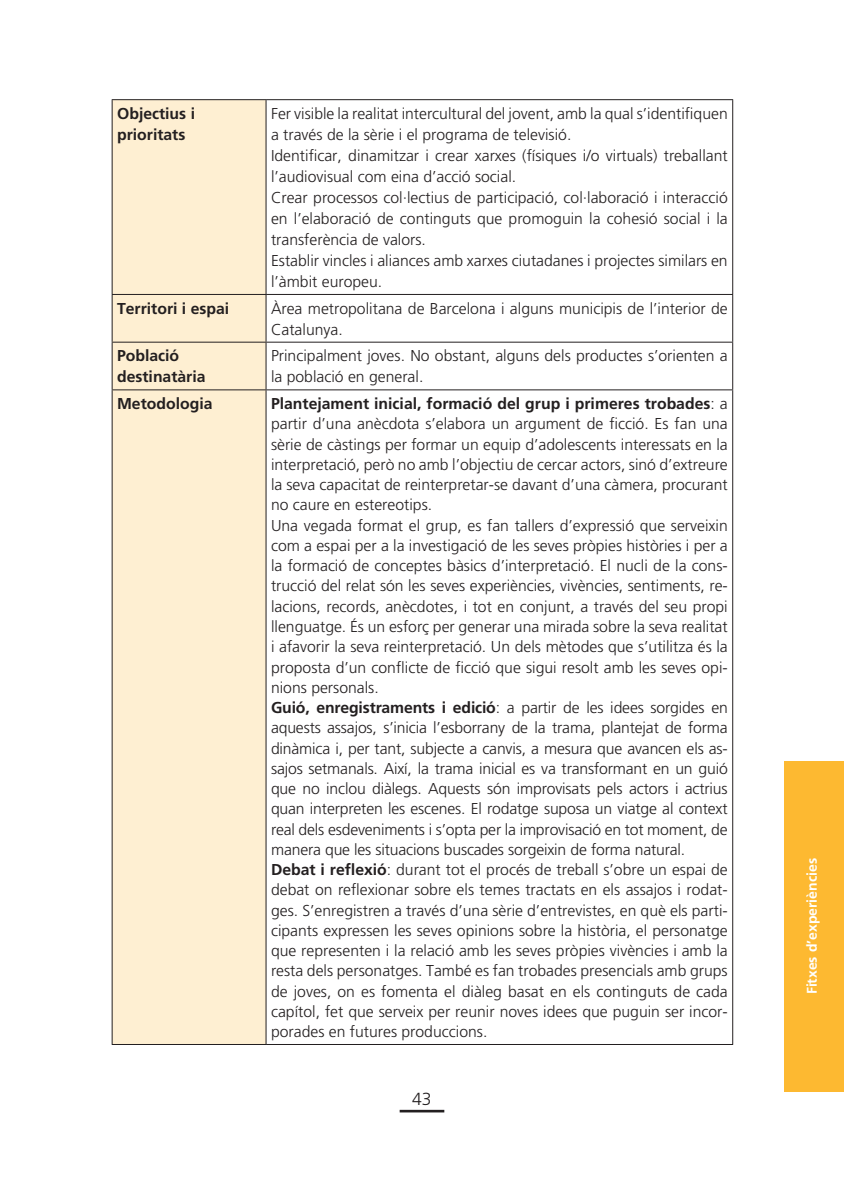
<style>
.page{position:relative;width:844px;height:1191px;background:#fff}
.page>*{position:absolute;margin:0;border:0;box-sizing:border-box;transform-origin:0 0}
.t1{font:300 17.5px "Frutiger LT Std";color:#231f20}
.Tablas_texto{font:300 15.75px/20.3px "Frutiger LT Std";color:#231f20}
.Tablas_texto2{font:700 15.75px/21px "Frutiger LT Std";color:#231f20}
.t2{font:700 14px "Frutiger LT Std";color:#fff}
.s1{font-weight:700}
</style>
<div class="page">
<hr style="left:399px;top:1109px;width:45px;height:3px;background:#231f20">
<div style="left:784px;top:761px;width:59px;height:330px;background:#fdb931"></div>
<div style="left:113px;top:100px;width:152px;height:944px;background:#feefd2"></div>
<hr style="left:112px;top:99px;width:154px;height:1px;background:#231f20">
<hr style="left:266px;top:99px;width:467px;height:1px;background:#231f20">
<hr style="left:112px;top:294px;width:154px;height:1px;background:#231f20">
<hr style="left:266px;top:294px;width:467px;height:1px;background:#231f20">
<hr style="left:112px;top:342px;width:154px;height:1px;background:#231f20">
<hr style="left:266px;top:342px;width:467px;height:1px;background:#231f20">
<hr style="left:112px;top:389px;width:154px;height:1px;background:#231f20">
<hr style="left:266px;top:389px;width:467px;height:1px;background:#231f20">
<hr style="left:732px;top:100px;width:1px;height:194px;background:#231f20">
<hr style="left:732px;top:295px;width:1px;height:47px;background:#231f20">
<hr style="left:732px;top:342px;width:1px;height:47px;background:#231f20">
<hr style="left:732px;top:390px;width:1px;height:654px;background:#231f20">
<hr style="left:112px;top:100px;width:1px;height:194px;background:#231f20">
<hr style="left:265px;top:100px;width:1px;height:194px;background:#231f20">
<hr style="left:112px;top:295px;width:1px;height:47px;background:#231f20">
<hr style="left:265px;top:295px;width:1px;height:47px;background:#231f20">
<hr style="left:112px;top:342px;width:1px;height:47px;background:#231f20">
<hr style="left:265px;top:342px;width:1px;height:47px;background:#231f20">
<hr style="left:112px;top:390px;width:1px;height:654px;background:#231f20">
<hr style="left:265px;top:390px;width:1px;height:654px;background:#231f20">
<hr style="left:112px;top:1044px;width:154px;height:1px;background:#231f20">
<hr style="left:266px;top:1044px;width:467px;height:1px;background:#231f20">
<p class="Tablas_texto2" style="left:117px;top:103px;width:79px">Objectius i prioritats</p>
<p class="Tablas_texto" style="left:271px;top:103px;width:458px;line-height:21px">Fer visible la realitat intercultural del jovent, amb la qual s’identifiquen a través de la sèrie i el programa de televisió.</p>
<p class="Tablas_texto" style="left:271px;top:145px;width:458px;line-height:21px">Identificar, dinamitzar i crear xarxes (físiques i/o virtuals) treballant l’audiovisual com eina d’acció social.</p>
<p class="Tablas_texto" style="left:271px;top:187px;width:458px;line-height:21px;text-align:justify">Crear processos col·lectius de participació, col·laboració i interacció en l’elaboració de continguts que promoguin la cohesió social i la transferència de valors.</p>
<p class="Tablas_texto" style="left:271px;top:250px;width:458px;line-height:21px">Establir vincles i aliances amb xarxes ciutadanes i projectes similars en l’àmbit europeu.</p>
<p class="Tablas_texto2" style="left:117px;top:298px;width:114px">Territori i espai</p>
<p class="Tablas_texto" style="left:271px;top:298px;width:458px;line-height:21px">Àrea metropolitana de Barcelona i alguns municipis de l’interior de<br>Catalunya.</p>
<p class="Tablas_texto2" style="left:117px;top:345px;width:90px">Població destinatària</p>
<p class="Tablas_texto" style="left:271px;top:346px;width:458px;line-height:21px">Principalment joves. No obstant, alguns dels productes s’orienten a la població en general.</p>
<p class="Tablas_texto2" style="left:117px;top:393px;width:97px">Metodologia</p>
<p class="Tablas_texto" style="left:271px;top:394px;width:458px;text-align:justify"><span class="s1">Plantejament inicial, formació del grup i primeres trobades</span>: a partir d’una anècdota s’elabora un argument de ficció. Es fan una sèrie de càstings per formar un equip d’adolescents interessats en la interpretació, però no amb l’objectiu de cercar actors, sinó d’extreure la seva capacitat de reinterpretar-se davant d’una càmera, procurant no caure en estereotips.</p>
<p class="Tablas_texto" style="left:271px;top:515px;width:458px;text-align:justify">Una vegada format el grup, es fan tallers d’expressió que serveixin com a espai per a la investigació de les seves pròpies històries i per a la formació de conceptes bàsics d’interpretació. El nucli de la cons&shy;trucció del relat són les seves experiències, vivències, sentiments, re&shy;lacions, records, anècdotes, i tot en conjunt, a través del seu propi llenguatge. És un esforç per generar una mirada sobre la seva realitat i afavorir la seva reinterpretació. Un dels mètodes que s’utilitza és la proposta d’un conflicte de ficció que sigui resolt amb les seves opi&shy;nions personals.</p>
<p class="Tablas_texto" style="left:271px;top:697px;width:458px;text-align:justify"><span class="s1">Guió, enregistraments i edició</span>: a partir de les idees sorgides en aquests assajos, s’inicia l’esborrany de la trama, plantejat de forma dinàmica i, per tant, subjecte a canvis, a mesura que avancen els as&shy;sajos setmanals. Així, la trama inicial es va transformant en un guió que no inclou diàlegs. Aquests són improvisats pels actors i actrius quan interpreten les escenes. El rodatge suposa un viatge al context real dels esdeveniments i s’opta per la improvisació en tot moment, de manera que les situacions buscades sorgeixin de forma natural.</p>
<p class="Tablas_texto" style="left:271px;top:859px;width:458px;text-align:justify"><span class="s1">Debat i reflexió</span>: durant tot el procés de treball s’obre un espai de debat on reflexionar sobre els temes tractats en els assajos i rodat&shy;ges. S’enregistren a través d’una sèrie d’entrevistes, en què els parti&shy;cipants expressen les seves opinions sobre la història, el personatge que representen i la relació amb les seves pròpies vivències i amb la resta dels personatges. També es fan trobades presencials amb grups de joves, on es fomenta el diàleg basat en els continguts de cada capítol, fet que serveix per reunir noves idees que puguin ser incor&shy;porades en futures produccions.</p>
<p class="t1" style="left:412px;top:1089px;width:21px">43</p>
<p class="t2" style="left:803px;top:994px;width:138px;rotate:-90deg">Fitxes d’experiències</p>
</div>
